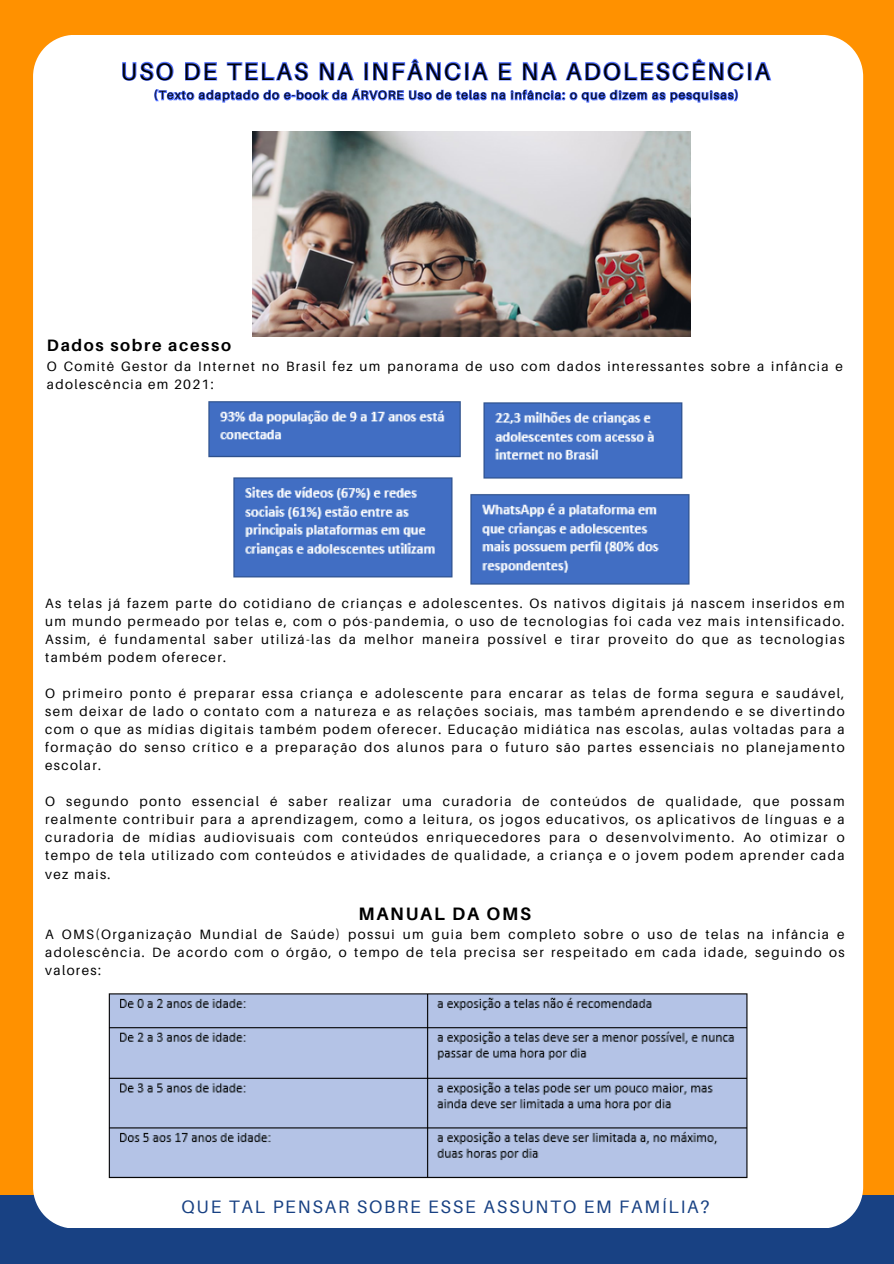
<style>
.page{position:relative;width:894px;height:1264px;background:#fff}
.page>*{position:absolute;margin:0;border:0;box-sizing:border-box;transform-origin:0 0}
.t1{font:23.85px "Aileron";letter-spacing:.1em;color:#000}
.t2{font:18px "Aileron";letter-spacing:.1em;color:#184183}
.t3{font:700 18px "Aileron";letter-spacing:.1em;color:#000}
.t4{font:700 16.5px "Aileron";letter-spacing:.1em;color:#000}
.t5{font:13.5px/18px "Aileron";letter-spacing:.1em;color:#000;text-align:justify}
.t6{font:11.85px "Aileron";letter-spacing:.1em;color:#000}
</style>
<div class="page">
<div style="left:0;top:0;width:893px;height:1263px;background:#ff9100"></div>
<div style="left:0;top:1195px;width:893px;height:68px;background:#184183"></div>
<div style="left:33px;top:35px;width:829px;height:1192px;background:#fff"></div>
<div style="left:43px;top:1048px;width:268px;height:17px;background:#fff;border-radius:8px"></div>
<img style="left:252px;top:132px;width:438px;height:204px">
<img style="left:177px;top:390px;width:555px;height:199px">
<img style="left:89px;top:985px;width:678px;height:203px">
<svg style="left:121px;top:35px;width:651px;height:94px;background:#e5eaff"></svg>
<h2 class="t1" style="left:121px;top:56px;width:650px">USO DE TELAS NA INFÂNCIA E NA ADOLESCÊNCIA</h2>
<p class="t6" style="left:154px;top:88px;width:586px">(Texto adaptado do e-book da ÁRVORE Uso de telas na infância: o que dizem as pesquisas)</p>
<h2 class="t4" style="left:47px;top:335px;width:185px">Dados sobre acesso</h2>
<h2 class="t5" style="left:47px;top:357px;width:797px">O Comitê Gestor da Internet no Brasil fez um panorama de uso com dados interessantes sobre a infância e adolescência em 2021:</h2>
<h2 class="t5" style="left:45px;top:594px;width:800px">As telas já fazem parte do cotidiano de crianças e adolescentes. Os nativos digitais já nascem inseridos em um mundo permeado por telas e, com o pós-pandemia, o uso de tecnologias foi cada vez mais intensificado.<br>Assim, é fundamental saber utilizá-las da melhor maneira possível e tirar proveito do que as tecnologias também podem oferecer.</h2>
<h2 class="t5" style="left:45px;top:684px;width:800px">O primeiro ponto é preparar essa criança e adolescente para encarar as telas de forma segura e saudável, sem deixar de lado o contato com a natureza e as relações sociais, mas também aprendendo e se divertindo com o que as mídias digitais também podem oferecer. Educação midiática nas escolas, aulas voltadas para a formação do senso crítico e a preparação dos alunos para o futuro são partes essenciais no planejamento escolar.</h2>
<h2 class="t5" style="left:45px;top:792px;width:800px">O segundo ponto essencial é saber realizar uma curadoria de conteúdos de qualidade, que possam realmente contribuir para a aprendizagem, como a leitura, os jogos educativos, os aplicativos de línguas e a curadoria de mídias audiovisuais com conteúdos enriquecedores para o desenvolvimento. Ao otimizar o tempo de tela utilizado com conteúdos e atividades de qualidade, a criança e o jovem podem aprender cada vez mais.</h2>
<p class="t3" style="left:358px;top:902px;width:174px">MANUAL DA OMS</p>
<p class="t5" style="left:45px;top:925px;width:800px">A OMS(Organização Mundial de Saúde) possui um guia bem completo sobre o uso de telas na infância e adolescência. De acordo com o órgão, o tempo de tela precisa ser respeitado em cada idade, seguindo os valores:</p>
<h1 class="t2" style="left:181px;top:1195px;width:529px">QUE TAL PENSAR SOBRE ESSE ASSUNTO EM FAMÍLIA?</h1>
</div>
